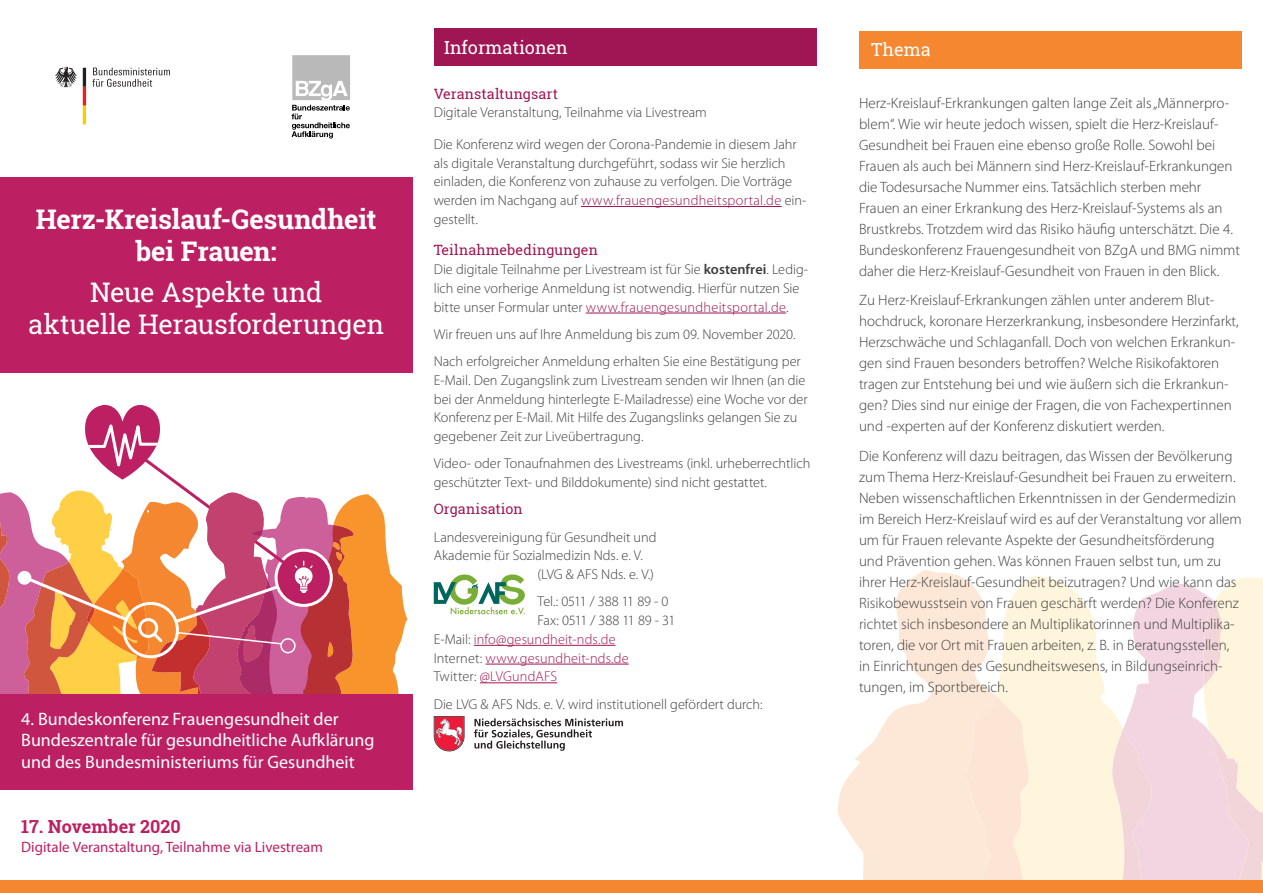
<style>
.page{position:relative;width:1263px;height:893px;background:#fff}
.page>*{position:absolute;margin:0;border:0;box-sizing:border-box;transform-origin:0 0}
.Programm{font:27px/32.4px "Roboto Slab";letter-spacing:-.01em;color:#fff;text-align:center}
.Programm-2{font:700 27px/32.4px "Roboto Slab";letter-spacing:-.01em;color:#fff;text-align:center}
.t1{font:18px/21.6px "Myriad Pro";color:#fff}
.t2{font:18px "Roboto Slab";color:#fff}
.t3{font:700 18px "Roboto Slab";color:#bc2062}
.Uhrzeit_Überschrift{font:300 15px/21px "Myriad Pro";color:#3e3e3f}
.t4{font:15px "Myriad Pro";color:#bc2062}
.Fließtext{font:300 14.25px/18.8px "Myriad Pro";color:#3e3e3f}
.Fließtext-2{font:300 14.25px "Myriad Pro";letter-spacing:.005em;color:#a01654}
.Fließtext-3{font:14.25px "Roboto Slab";letter-spacing:.005em;color:#a01654}
.Fließtext-4{font:300 14.25px "Myriad Pro";letter-spacing:-.03em;color:#3e3e3f}
.s1{color:#a01654}
.s2{font-weight:600}
.s3{color:#3e3e3f}
</style>
<div class="page">
<svg style="left:996px;top:576px;width:115px;height:304px;background:#fff6e0"></svg>
<svg style="left:1111px;top:578px;width:152px;height:302px;background:#f6e1e2"></svg>
<svg style="left:838px;top:570px;width:158px;height:310px;fill:#fde8d8"></svg>
<svg style="left:964px;top:696px;width:66px;height:184px;background:#fce7d6"></svg>
<div style="left:0;top:880px;width:1263px;height:13px;background:#f58730"></div>
<div style="left:434px;top:28px;width:382px;height:38px;background:#a01654"></div>
<div style="left:0;top:694px;width:412px;height:96px;background:#bc2062"></div>
<div style="left:0;top:177px;width:412px;height:195px;background:#bc2062"></div>
<svg style="left:55px;top:67px;width:22px;height:20px"></svg>
<svg style="left:83px;top:68px;width:3px;height:56px"></svg>
<svg style="left:92px;top:68px;width:78px;height:19px"></svg>
<svg style="left:0;top:404px;width:407px;height:290px"></svg>
<hr style="left:581px;top:206px;width:200px;height:1px;background:#a01654">
<hr style="left:586px;top:313px;width:200px;height:1px;background:#a01654">
<hr style="left:474px;top:645px;width:141px;height:1px;background:#a01654">
<hr style="left:486px;top:664px;width:143px;height:1px;background:#a01654">
<hr style="left:480px;top:682px;width:77px;height:1px;background:#a01654">
<svg style="left:434px;top:716px;width:30px;height:35px"></svg>
<svg style="left:474px;top:718px;width:149px;height:33px"></svg>
<svg style="left:434px;top:574px;width:91px;height:41px"></svg>
<div style="left:292px;top:55px;width:58px;height:45px;background:#b9b9ba"></div>
<svg style="left:292px;top:81px;width:58px;height:58px"></svg>
<div style="left:859px;top:31px;width:383px;height:38px;background:#f58730"></div>
<p class="Programm-2" style="left:36px;top:202px;width:342px">Herz-Kreislauf-Gesundheit bei Frauen:</p>
<p class="Programm" style="left:28px;top:276px;width:357px">Neue Aspekte und<br>aktuelle Herausforderungen</p>
<p class="t1" style="left:21px;top:708px;width:355px">4. Bundeskonferenz Frauengesundheit der<br>Bundeszentrale für gesundheitliche Aufklärung und des Bundesministeriums für Gesundheit</p>
<p class="t3" style="left:21px;top:814px;width:161px">17. November 2020</p>
<p class="t4" style="left:21px;top:838px;width:303px">Digitale Veranstaltung, Teilnahme via Livestream</p>
<p class="t2" style="left:444px;top:35px;width:125px">Informationen</p>
<p class="Fließtext-3" style="left:434px;top:84px;width:126px">Veranstaltungsart</p>
<p class="Fließtext" style="left:434px;top:103px;width:275px">Digitale Veranstaltung, Teilnahme via Livestream</p>
<p class="Fließtext" style="left:434px;top:135px;width:374px">Die Konferenz wird wegen der Corona-Pandemie in diesem Jahr als digitale Veranstaltung durchgeführt, sodass wir Sie herzlich einladen, die Konferenz von zuhause zu verfolgen. Die Vorträge werden im Nachgang auf <span class="s1">www.frauengesundheitsportal.de</span> ein&shy;gestellt.</p>
<p class="Fließtext-3" style="left:434px;top:240px;width:166px">Teilnahmebedingungen</p>
<p class="Fließtext" style="left:434px;top:260px;width:376px">Die digitale Teilnahme per Livestream ist für Sie <span class="s2">kostenfrei</span>. Ledig&shy;lich eine vorherige Anmeldung ist notwendig. Hierfür nutzen Sie bitte unser Formular unter <span class="s1">www.frauengesundheitsportal.de</span>.</p>
<p class="Fließtext" style="left:434px;top:325px;width:363px">Wir freuen uns auf Ihre Anmeldung bis zum 09. November 2020.</p>
<p class="Fließtext" style="left:434px;top:352px;width:375px">Nach erfolgreicher Anmeldung erhalten Sie eine Bestätigung per E-Mail. Den Zugangslink zum Livestream senden wir Ihnen (an die bei der Anmeldung hinterlegte E-Mailadresse) eine Woche vor der Konferenz per E-Mail. Mit Hilfe des Zugangslinks gelangen Sie zu gegebener Zeit zur Liveübertragung.</p>
<p class="Fließtext" style="left:434px;top:454px;width:378px">Video- oder Tonaufnahmen des Livestreams (inkl. urheberrechtlich geschützter Text- und Bilddokumente) sind nicht gestattet.</p>
<p class="Fließtext-3" style="left:434px;top:499px;width:90px">Organisation</p>
<p class="Fließtext" style="left:434px;top:527px;width:224px">Landesvereinigung für Gesundheit und</p>
<p class="Fließtext" style="left:434px;top:546px;width:211px">Akademie für Sozialmedizin Nds. e. V.</p>
<p class="Fließtext" style="left:538px;top:565px;width:118px">(LVG &amp; AFS Nds. e. V.)</p>
<p class="Fließtext" style="left:538px;top:592px;width:132px">Tel.: 0511 / 388 11 89 - 0</p>
<p class="Fließtext-4" style="left:538px;top:612px;width:139px">Fax: 0511 / 388 11 89 - 31</p>
<p class="Fließtext-2" style="left:434px;top:631px;width:183px"><span class="s3">E-Mail:</span> info@gesundheit-nds.de</p>
<p class="Fließtext-2" style="left:434px;top:649px;width:196px"><span class="s3">Internet:</span> www.gesundheit-nds.de</p>
<p class="Fließtext-2" style="left:434px;top:668px;width:125px"><span class="s3">Twitter:</span> @LVGundAFS</p>
<p class="Fließtext" style="left:434px;top:694px;width:330px">Die LVG &amp; AFS Nds. e. V. wird institutionell gefördert durch:</p>
<p class="t2" style="left:871px;top:37px;width:61px">Thema</p>
<p class="Uhrzeit_Überschrift" style="left:859px;top:92px;width:383px">Herz-Kreislauf-Erkrankungen galten lange Zeit als „Männerpro&shy;blem“. Wie wir heute jedoch wissen, spielt die Herz-Kreislauf-Gesundheit bei Frauen eine ebenso große Rolle. Sowohl bei Frauen als auch bei Männern sind Herz-Kreislauf-Erkrankungen die Todesursache Nummer eins. Tatsächlich sterben mehr Frauen an einer Erkrankung des Herz-Kreislauf-Systems als an Brustkrebs. Trotzdem wird das Risiko häufig unterschätzt. Die 4.<br>Bundeskonferenz Frauengesundheit von BZgA und BMG nimmt daher die Herz-Kreislauf-Gesundheit von Frauen in den Blick.</p>
<p class="Uhrzeit_Überschrift" style="left:859px;top:290px;width:381px">Zu Herz-Kreislauf-Erkrankungen zählen unter anderem Blut&shy;hochdruck, koronare Herzerkrankung, insbesondere Herzinfarkt, Herzschwäche und Schlaganfall. Doch von welchen Erkrankun&shy;gen sind Frauen besonders betroffen? Welche Risikofaktoren tragen zur Entstehung bei und wie äußern sich die Erkrankun&shy;gen? Dies sind nur einige der Fragen, die von Fachexpertinnen und -experten auf der Konferenz diskutiert werden.</p>
<p class="Uhrzeit_Überschrift" style="left:859px;top:445px;width:384px">Die Konferenz will dazu beitragen, das Wissen der Bevölkerung zum Thema Herz-Kreislauf-Gesundheit bei Frauen zu erweitern.<br>Neben wissenschaftlichen Erkenntnissen in der Gendermedizin im Bereich Herz-Kreislauf wird es auf der Veranstaltung vor allem um für Frauen relevante Aspekte der Gesundheitsförderung und Prävention gehen. Was können Frauen selbst tun, um zu ihrer Herz-Kreislauf-Gesundheit beizutragen? Und wie kann das Risikobewusstsein von Frauen geschärft werden? Die Konferenz richtet sich insbesondere an Multiplikatorinnen und Multiplika&shy;toren, die vor Ort mit Frauen arbeiten, z. B. in Beratungsstellen, in Einrichtungen des Gesundheitswesens, in Bildungseinrich&shy;tungen, im Sportbereich.</p>
</div>
